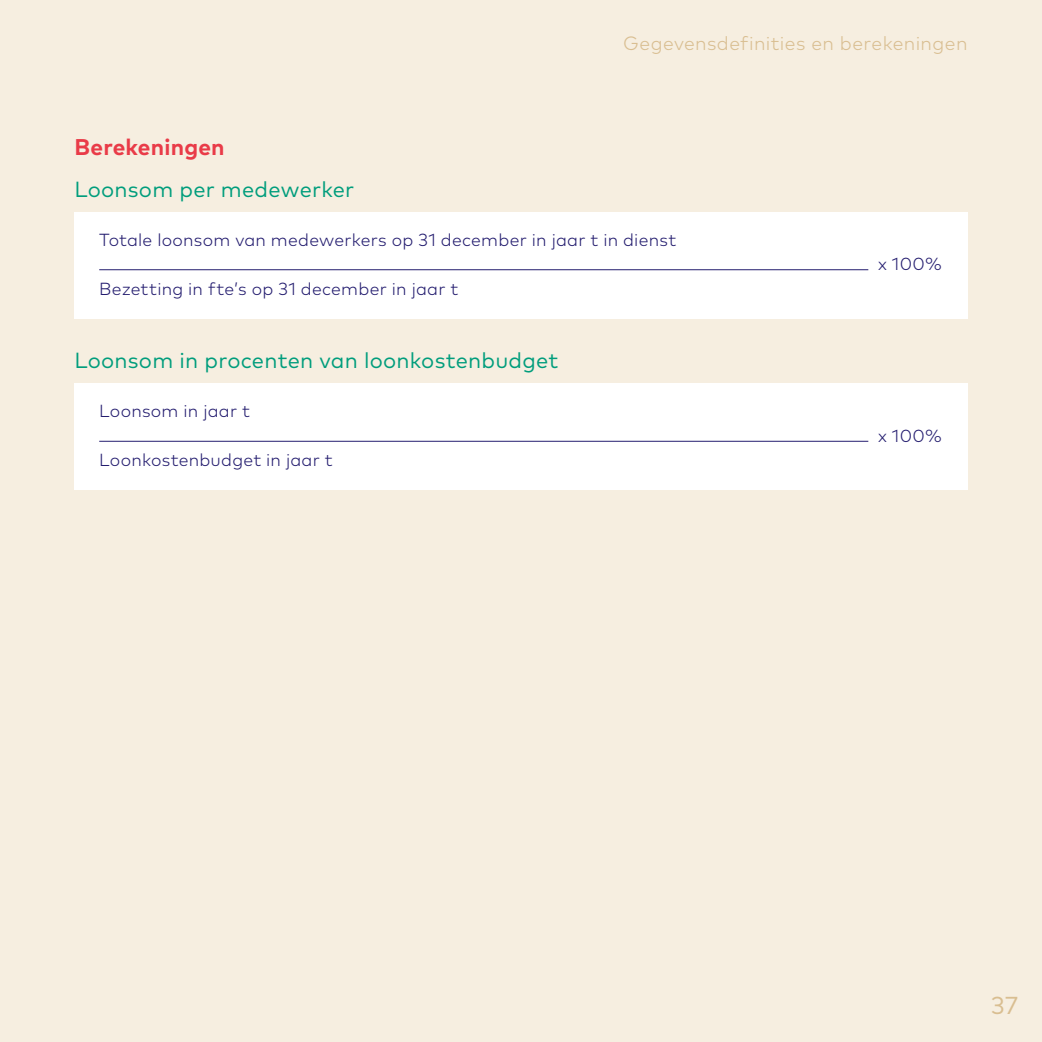
<style>
.page{position:relative;width:1042px;height:1042px;background:#f6eee0}
.page>*{position:absolute;margin:0;border:0;box-sizing:border-box;transform-origin:0 0}
.t1{font:24.5px "Mark Pro";color:#d9be91}
.t2{font:700 22.75px "Mark Pro";letter-spacing:.01em;color:#e93b48}
.t3{font:21.88px "Mark Pro";letter-spacing:.01em;color:#009d7c}
.t4{font:300 19.25px "Mark Pro";letter-spacing:.02em;color:#d9be91}
.t5{font:300 17.5px "Mark Pro";letter-spacing:.015em;color:#241d6f}
</style>
<div class="page">
<div style="left:74px;top:212px;width:893px;height:57px;background:#fff"></div>
<div style="left:74px;top:261px;width:893px;height:57px;background:#fff"></div>
<div style="left:74px;top:383px;width:893px;height:58px;background:#fff"></div>
<div style="left:74px;top:432px;width:893px;height:58px;background:#fff"></div>
<hr style="left:99px;top:269px;width:769px;height:1px;background:#241d6f">
<hr style="left:99px;top:441px;width:769px;height:1px;background:#241d6f">
<p class="t4" style="left:623px;top:28px;width:346px">Gegevensdefinities en berekeningen</p>
<h2 class="t2" style="left:74px;top:129px;width:152px">Berekeningen</h2>
<p class="t3" style="left:74px;top:172px;width:281px">Loonsom per medewerker</p>
<p class="t5" style="left:99px;top:226px;width:579px">Totale loonsom van medewerkers op 31 december in jaar t in dienst</p>
<p class="t5" style="left:99px;top:275px;width:361px">Bezetting in fte’s op 31 december in jaar t</p>
<p class="t3" style="left:74px;top:344px;width:485px">Loonsom in procenten van loonkostenbudget</p>
<p class="t5" style="left:99px;top:398px;width:152px">Loonsom in jaar t</p>
<p class="t5" style="left:99px;top:447px;width:235px">Loonkostenbudget in jaar t</p>
<p class="t5" style="left:878px;top:251px;width:65px">x 100%</p>
<p class="t5" style="left:878px;top:422px;width:65px">x 100%</p>
<h1 class="t1" style="left:991px;top:987px;width:28px">37</h1>
</div>
